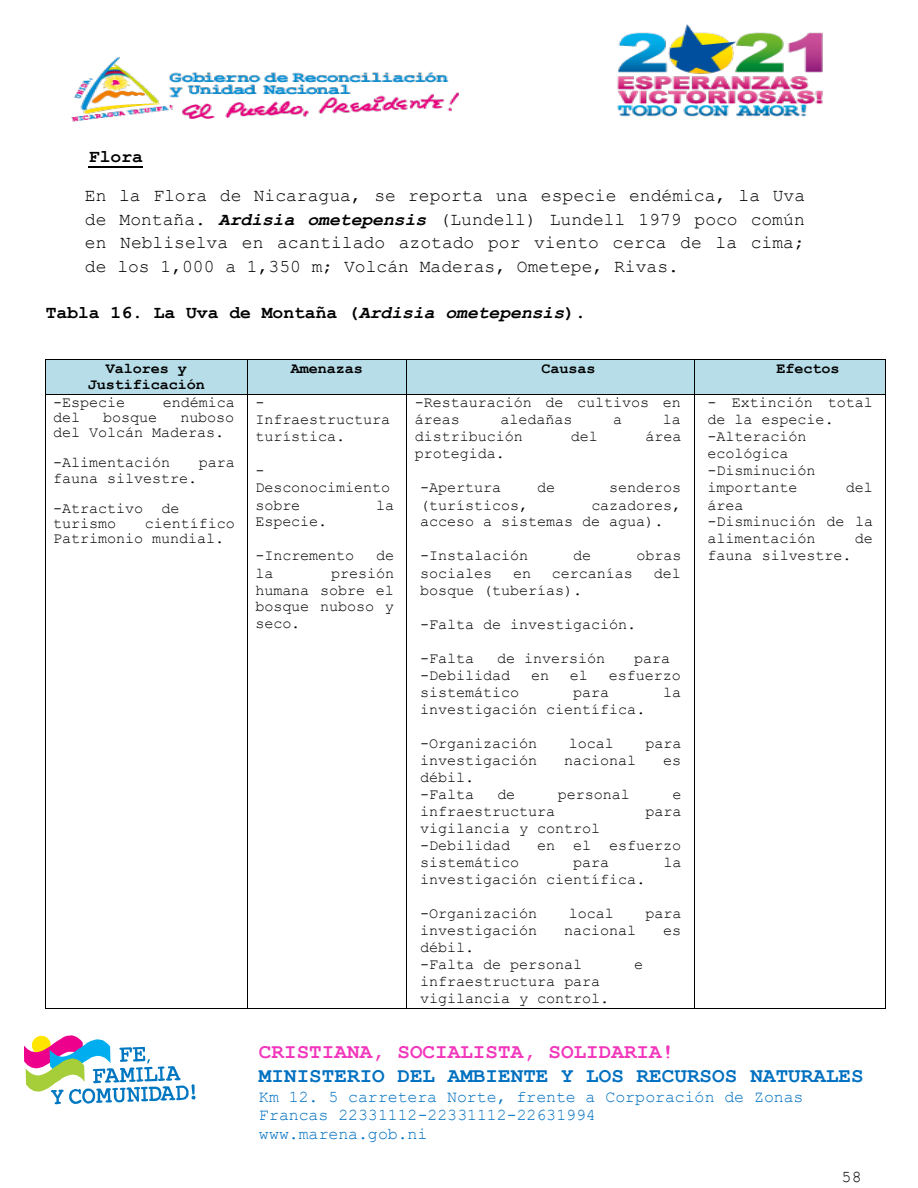
<style>
.page{position:relative;width:918px;height:1188px;background:#fff}
.page>*{position:absolute;margin:0;border:0;box-sizing:border-box;transform-origin:0 0}
.t1{font:700 20.85px "Courier New";letter-spacing:.005em;color:#0070c0}
.t2{font:700 20.85px "Courier New";letter-spacing:.005em;color:#f236bc}
.t3{font:18px/23.4px "Courier New";color:#000;text-align:justify}
.t4{font:700 18px "Courier New";color:#000}
.t5{font:16.5px/18.8px "Courier New";letter-spacing:.01em;color:#0070c0}
.t6{font:16.5px "Courier New";color:#000}
.t7{font:15.15px/17px "Courier New";letter-spacing:-.005em;color:#000}
.t8{font:700 15.15px/15.5px "Courier New";letter-spacing:-.005em;color:#000;text-align:center}
.s1{font-weight:700;font-style:italic}
.s2{font-style:italic}
</style>
<div class="page">
<img style="left:71px;top:24px;width:752px;height:98px">
<svg style="left:24px;top:1035px;width:172px;height:69px"></svg>
<hr style="left:89px;top:166px;width:54px;height:1px;background:#000">
<div style="left:46px;top:360px;width:201px;height:34px;background:#b6dde8"></div>
<div style="left:248px;top:360px;width:159px;height:34px;background:#b6dde8"></div>
<div style="left:407px;top:360px;width:287px;height:34px;background:#b6dde8"></div>
<div style="left:694px;top:360px;width:191px;height:34px;background:#b6dde8"></div>
<hr style="left:46px;top:359px;width:201px;height:1px;background:#000">
<hr style="left:248px;top:359px;width:159px;height:1px;background:#000">
<hr style="left:407px;top:359px;width:287px;height:1px;background:#000">
<hr style="left:695px;top:359px;width:190px;height:1px;background:#000">
<hr style="left:45px;top:360px;width:1px;height:34px;background:#000">
<hr style="left:247px;top:360px;width:1px;height:34px;background:#000">
<hr style="left:407px;top:360px;width:1px;height:34px;background:#000">
<hr style="left:694px;top:360px;width:1px;height:34px;background:#000">
<hr style="left:885px;top:360px;width:1px;height:34px;background:#000">
<hr style="left:46px;top:394px;width:201px;height:1px;background:#000">
<hr style="left:248px;top:394px;width:159px;height:1px;background:#000">
<hr style="left:407px;top:394px;width:287px;height:1px;background:#000">
<hr style="left:695px;top:394px;width:190px;height:1px;background:#000">
<hr style="left:45px;top:395px;width:1px;height:613px;background:#000">
<hr style="left:46px;top:1008px;width:201px;height:1px;background:#000">
<hr style="left:247px;top:395px;width:1px;height:613px;background:#000">
<hr style="left:248px;top:1008px;width:159px;height:1px;background:#000">
<hr style="left:407px;top:395px;width:1px;height:613px;background:#000">
<hr style="left:407px;top:1008px;width:287px;height:1px;background:#000">
<hr style="left:694px;top:395px;width:1px;height:613px;background:#000">
<hr style="left:695px;top:1008px;width:190px;height:1px;background:#000">
<hr style="left:885px;top:395px;width:1px;height:613px;background:#000">
<p class="t4" style="left:89px;top:145px;width:56px">Flora</p>
<p class="t3" style="left:85px;top:183px;width:722px">En la Flora de Nicaragua, se reporta una especie endémica, la Uva de Montaña. <span class="s1">Ardisia ometepensis</span> (Lundell) Lundell 1979 poco común en Nebliselva en acantilado azotado por viento cerca de la cima; de los 1,000 a 1,350 m; Volcán Maderas, Ometepe, Rivas.</p>
<p class="t4" style="left:46px;top:302px;width:542px">Tabla 16. La Uva de Montaña (<span class="s2">Ardisia ometepensis</span>).</p>
<p class="t8" style="left:88px;top:360px;width:119px">Valores y<br>Justificación</p>
<p class="t8" style="left:291px;top:360px;width:74px">Amenazas</p>
<p class="t8" style="left:542px;top:360px;width:56px">Causas</p>
<p class="t8" style="left:776px;top:360px;width:65px">Efectos</p>
<p class="t7" style="left:53px;top:393px;width:74px">-Especie</p>
<p class="t7" style="left:163px;top:393px;width:74px">endémica</p>
<p class="t7" style="left:53px;top:408px;width:29px">del</p>
<p class="t7" style="left:103px;top:408px;width:56px">bosque</p>
<p class="t7" style="left:415px;top:394px;width:267px">-Restauración de cultivos en áreas</p>
<p class="t7" style="left:708px;top:394px;width:167px">- Extinción total de la especie. -Alteración ecológica -Disminución importante</p>
<p class="t7" style="left:255px;top:394px;width:137px">-<br>Infraestructura turística.</p>
<p class="t7" style="left:255px;top:462px;width:137px">-<br>Desconocimiento sobre</p>
<p class="t7" style="left:53px;top:409px;width:183px;line-height:15.1px;text-indent:127px">nuboso del Volcán Maderas.</p>
<p class="t7" style="left:53px;top:454px;width:119px">-Alimentación</p>
<p class="t7" style="left:199px;top:454px;width:38px">para</p>
<p class="t7" style="left:53px;top:462px;width:146px;line-height:30.3px">fauna silvestre. -Atractivo de</p>
<p class="t7" style="left:53px;top:515px;width:65px">turismo</p>
<p class="t7" style="left:501px;top:410px;width:74px">aledañas</p>
<p class="t7" style="left:613px;top:410px;width:11px">a</p>
<p class="t7" style="left:663px;top:410px;width:20px">la</p>
<p class="t7" style="left:415px;top:427px;width:110px">distribución</p>
<p class="t7" style="left:571px;top:427px;width:29px">del</p>
<p class="t7" style="left:646px;top:427px;width:38px">área</p>
<p class="t7" style="left:415px;top:445px;width:92px">protegida.</p>
<p class="t7" style="left:420px;top:479px;width:83px">-Apertura</p>
<p class="t7" style="left:537px;top:479px;width:20px">de</p>
<p class="t7" style="left:609px;top:479px;width:74px">senderos</p>
<p class="t7" style="left:420px;top:496px;width:110px">(turísticos,</p>
<p class="t7" style="left:846px;top:479px;width:29px">del</p>
<p class="t7" style="left:708px;top:496px;width:167px">área<br>-Disminución de la alimentación</p>
<p class="t7" style="left:376px;top:496px;width:20px">la</p>
<p class="t7" style="left:420px;top:496px;width:263px;text-indent:171px">cazadores, acceso a sistemas de agua).</p>
<p class="t7" style="left:420px;top:547px;width:110px">-Instalación</p>
<p class="t7" style="left:573px;top:547px;width:20px">de</p>
<p class="t7" style="left:636px;top:547px;width:47px">obras</p>
<p class="t7" style="left:420px;top:564px;width:74px">sociales</p>
<p class="t7" style="left:513px;top:564px;width:20px">en</p>
<p class="t7" style="left:552px;top:564px;width:83px">cercanías</p>
<p class="t7" style="left:654px;top:564px;width:29px">del</p>
<p class="t7" style="left:420px;top:581px;width:164px">bosque (tuberías).</p>
<p class="t7" style="left:420px;top:615px;width:218px">-Falta de investigación.</p>
<p class="t7" style="left:420px;top:649px;width:56px">-Falta</p>
<p class="t7" style="left:497px;top:649px;width:110px">de inversión</p>
<p class="t7" style="left:634px;top:649px;width:38px">para</p>
<p class="t7" style="left:420px;top:666px;width:92px">-Debilidad</p>
<p class="t7" style="left:531px;top:666px;width:20px">en</p>
<p class="t7" style="left:570px;top:666px;width:20px">el</p>
<p class="t7" style="left:609px;top:666px;width:74px">esfuerzo</p>
<p class="t7" style="left:420px;top:683px;width:101px">sistemático</p>
<p class="t7" style="left:573px;top:683px;width:38px">para</p>
<p class="t7" style="left:663px;top:683px;width:20px">la</p>
<p class="t7" style="left:420px;top:700px;width:227px">investigación científica.</p>
<p class="t7" style="left:420px;top:734px;width:119px">-Organización</p>
<p class="t7" style="left:569px;top:734px;width:47px">local</p>
<p class="t7" style="left:646px;top:734px;width:38px">para</p>
<p class="t7" style="left:420px;top:752px;width:119px">investigación</p>
<p class="t7" style="left:564px;top:752px;width:74px">nacional</p>
<p class="t7" style="left:663px;top:752px;width:20px">es</p>
<p class="t7" style="left:420px;top:768px;width:56px">débil. -Falta</p>
<p class="t7" style="left:255px;top:513px;width:74px">Especie.</p>
<p class="t7" style="left:255px;top:547px;width:101px">-Incremento</p>
<p class="t7" style="left:376px;top:547px;width:20px">de</p>
<p class="t7" style="left:255px;top:564px;width:20px">la</p>
<p class="t7" style="left:53px;top:515px;width:183px;line-height:15.1px;text-indent:91px">científico<br>Patrimonio mundial.</p>
<p class="t7" style="left:855px;top:530px;width:20px">de</p>
<p class="t7" style="left:708px;top:547px;width:146px">fauna silvestre.</p>
<p class="t7" style="left:255px;top:564px;width:141px;text-align:justify;text-indent:76px">presión humana sobre el bosque nuboso y seco.</p>
<p class="t7" style="left:497px;top:785px;width:20px">de</p>
<p class="t7" style="left:558px;top:785px;width:74px">personal</p>
<p class="t7" style="left:672px;top:785px;width:11px">e</p>
<p class="t7" style="left:420px;top:802px;width:137px">infraestructura</p>
<p class="t7" style="left:645px;top:802px;width:38px">para</p>
<p class="t7" style="left:420px;top:820px;width:182px">vigilancia y control -Debilidad</p>
<p class="t7" style="left:537px;top:837px;width:146px">en el esfuerzo</p>
<p class="t7" style="left:420px;top:853px;width:101px">sistemático</p>
<p class="t7" style="left:573px;top:853px;width:38px">para</p>
<p class="t7" style="left:663px;top:853px;width:20px">la</p>
<p class="t7" style="left:420px;top:870px;width:227px">investigación científica.</p>
<p class="t7" style="left:420px;top:905px;width:119px">-Organización</p>
<p class="t7" style="left:569px;top:905px;width:47px">local</p>
<p class="t7" style="left:646px;top:905px;width:38px">para</p>
<p class="t7" style="left:420px;top:921px;width:119px">investigación</p>
<p class="t7" style="left:564px;top:921px;width:74px">nacional</p>
<p class="t7" style="left:663px;top:921px;width:20px">es</p>
<p class="t7" style="left:420px;top:939px;width:164px">débil.<br>-Falta de personal</p>
<p class="t7" style="left:634px;top:956px;width:11px">e</p>
<p class="t7" style="left:420px;top:973px;width:191px">infraestructura para vigilancia y control.</p>
<h1 class="t2" style="left:259px;top:1039px;width:417px">CRISTIANA, SOCIALISTA, SOLIDARIA!</h1>
<h1 class="t1" style="left:259px;top:1062px;width:606px">MINISTERIO DEL AMBIENTE Y LOS RECURSOS NATURALES</h1>
<p class="t5" style="left:259px;top:1086px;width:546px">Km 12. 5 carretera Norte, frente a Corporación de Zonas<br>Francas 22331112-22331112-22631994<br>www.marena.gob.ni</p>
<p class="t6" style="left:842px;top:1167px;width:22px">58</p>
</div>
